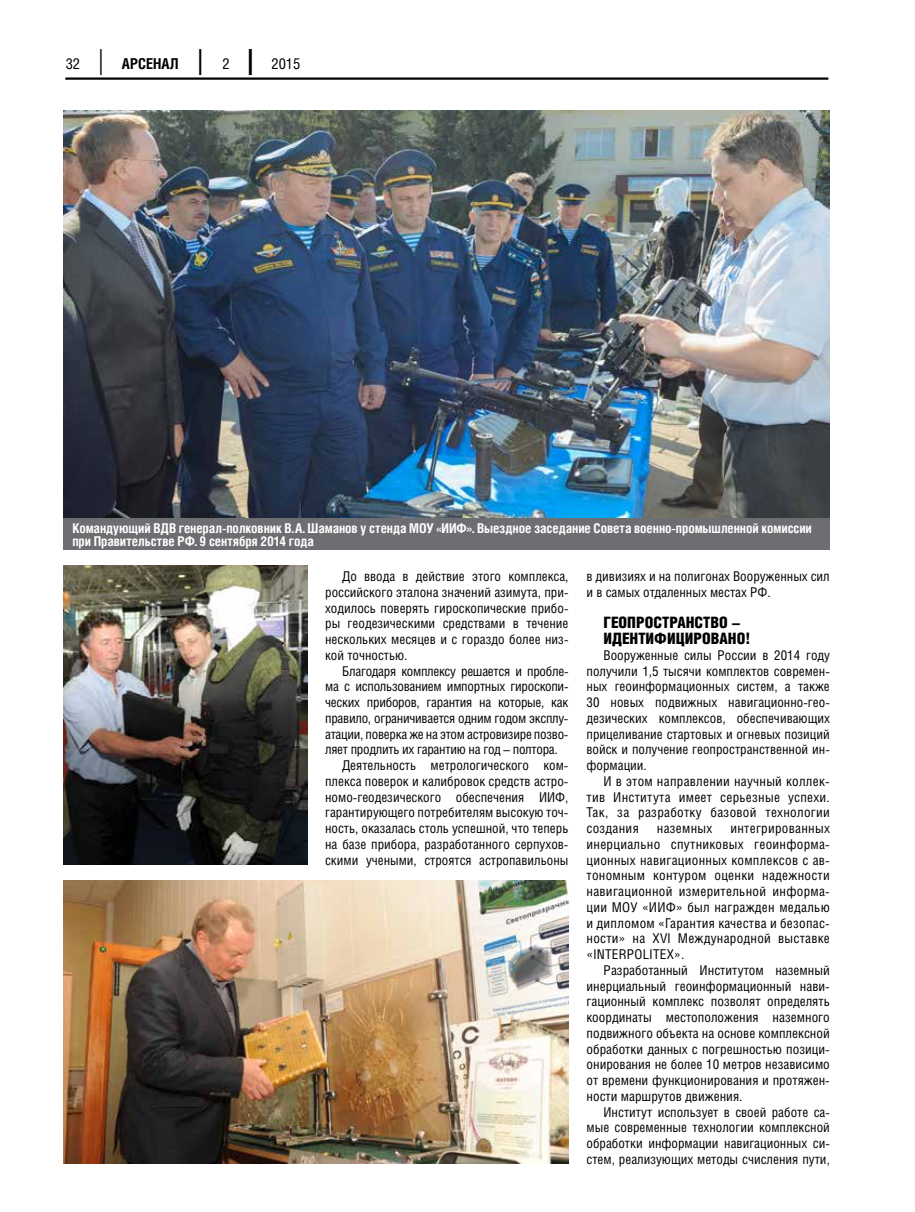
<style>
.page{position:relative;width:915px;height:1212px;background:#fff}
.page>*{position:absolute;margin:0;border:0;box-sizing:border-box;transform-origin:0 0}
.t1{font:36px "Helios Cond Light C";color:#000;scale:.75 1}
.t2{font:36px "Helios Cond C";color:#000;scale:.9 1}
.t3{font:700 36px "Helios Cond C";color:#000;scale:.9 1}
.t4{font:900 15.75px/15.8px "Helios Cond";color:#000}
.t5{font:15px "Helios Cond C";color:#000}
.t6{font:700 15px "Helios Cond C";color:#000}
.t7{font:13.5px/15.8px "Helios Cond C";color:#000;text-align:justify}
.t8{font:13.5px "Helios Cond C";letter-spacing:-.02em;color:#000}
.t9{font:700 13.5px/13.5px "Helios Cond C";letter-spacing:-.005em;color:#fff}
.t10{font:13.5px "Helios Cond C";letter-spacing:.02em;color:#000}
</style>
<div class="page">
<hr style="left:65px;top:77px;width:763px;height:3px;background:#000">
<img style="left:64px;top:880px;width:504px;height:284px">
<img style="left:64px;top:111px;width:765px;height:407px">
<div style="left:64px;top:518px;width:765px;height:32px;background:#6d6e71"></div>
<img style="left:64px;top:565px;width:243px;height:300px">
<p class="t5" style="left:66px;top:55px;width:16px">32</p>
<h1 class="t1" style="left:98px;top:42px;width:9px">|</h1>
<p class="t6" style="left:122px;top:55px;width:58px">АРСЕНАЛ</p>
<h1 class="t2" style="left:196px;top:41px;width:10px">|</h1>
<p class="t5" style="left:222px;top:55px;width:9px">2</p>
<h1 class="t3" style="left:247px;top:41px;width:8px">|</h1>
<p class="t5" style="left:271px;top:55px;width:30px">2015</p>
<p class="t9" style="left:72px;top:521px;width:740px">Командующий ВДВ генерал-полковник В.А. Шаманов у стенда МОУ «ИИФ». Выездное заседание Совета военно-промышленной комиссии при Правительстве РФ. 9 сентября 2014 года</p>
<p class="t7" style="left:325px;top:568px;width:245px;text-indent:17px">До ввода в действие этого комплекса, российского эталона значений азимута, при&shy;ходилось поверять гироскопические прибо&shy;ры геодезическими средствами в течение нескольких месяцев и с гораздо более низ&shy;кой точностью.</p>
<p class="t8" style="left:342px;top:663px;width:228px">Благодаря комплексу решается и пробле-</p>
<p class="t8" style="left:325px;top:678px;width:245px">ма с использованием импортных гироскопи-</p>
<p class="t8" style="left:325px;top:694px;width:245px">ческих приборов, гарантия на которые, как</p>
<p class="t8" style="left:325px;top:710px;width:245px">правило, ограничивается одним годом эксплу-</p>
<p class="t8" style="left:325px;top:726px;width:245px">атации, поверка же на этом астровизире позво-</p>
<p class="t8" style="left:325px;top:741px;width:234px">ляет продлить их гарантию на год – полтора.</p>
<p class="t7" style="left:342px;top:757px;width:228px">Деятельность метрологического ком-</p>
<p class="t7" style="left:325px;top:773px;width:245px">плекса поверок и калибровок средств астро-</p>
<p class="t7" style="left:325px;top:789px;width:245px">номо-геодезического обеспечения ИИФ,</p>
<p class="t7" style="left:325px;top:804px;width:245px">гарантирующего потребителям высокую точ-</p>
<p class="t7" style="left:325px;top:820px;width:245px">ность, оказалась столь успешной, что теперь</p>
<p class="t7" style="left:325px;top:836px;width:245px">на базе прибора, разработанного серпухов-</p>
<p class="t7" style="left:325px;top:852px;width:245px">скими учеными, строятся астропавильоны</p>
<p class="t7" style="left:586px;top:568px;width:245px">в дивизиях и на полигонах Вооруженных сил и в самых отдаленных местах РФ.</p>
<p class="t4" style="left:603px;top:615px;width:148px">Геопространство – идентифицировано!</p>
<p class="t7" style="left:586px;top:647px;width:245px;text-indent:17px">Вооруженные силы России в 2014 году получили 1,5 тысячи комплектов современ&shy;ных геоинформационных систем, а также 30 новых подвижных навигационно-гео&shy;дезических комплексов, обеспечивающих прицеливание стартовых и огневых позиций войск и получение геопространственной ин&shy;формации.</p>
<p class="t7" style="left:586px;top:773px;width:245px;text-indent:17px">И в этом направлении научный коллек&shy;тив Института имеет серьезные успехи.<br>Так, за разработку базовой технологии создания</p>
<p class="t7" style="left:586px;top:820px;width:245px;text-indent:144px">интегрированных инерциально спутниковых геоинформа&shy;ционных навигационных комплексов с ав&shy;тономным контуром оценки надежности навигационной измерительной информа&shy;ции МОУ «ИИФ» был награжден медалью и дипломом «Гарантия качества и безопас&shy;ности» на XVI Международной выставке «INTERPOLITEX».</p>
<p class="t7" style="left:586px;top:962px;width:245px;text-indent:17px">Разработанный Институтом наземный инерциальный геоинформационный нави&shy;гационный комплекс позволят определять координаты местоположения наземного подвижного объекта на основе комплексной обработки данных с погрешностью позици&shy;онирования не более 10 метров независимо от времени функционирования и протяжен&shy;ности маршрутов движения.</p>
<p class="t7" style="left:586px;top:1104px;width:245px;text-indent:17px">Институт использует в своей работе са&shy;мые современные технологии комплексной обработки информации навигационных си&shy;стем, реализующих методы счисления пути,</p>
<p class="t10" style="left:656px;top:820px;width:57px">наземных</p>
</div>
